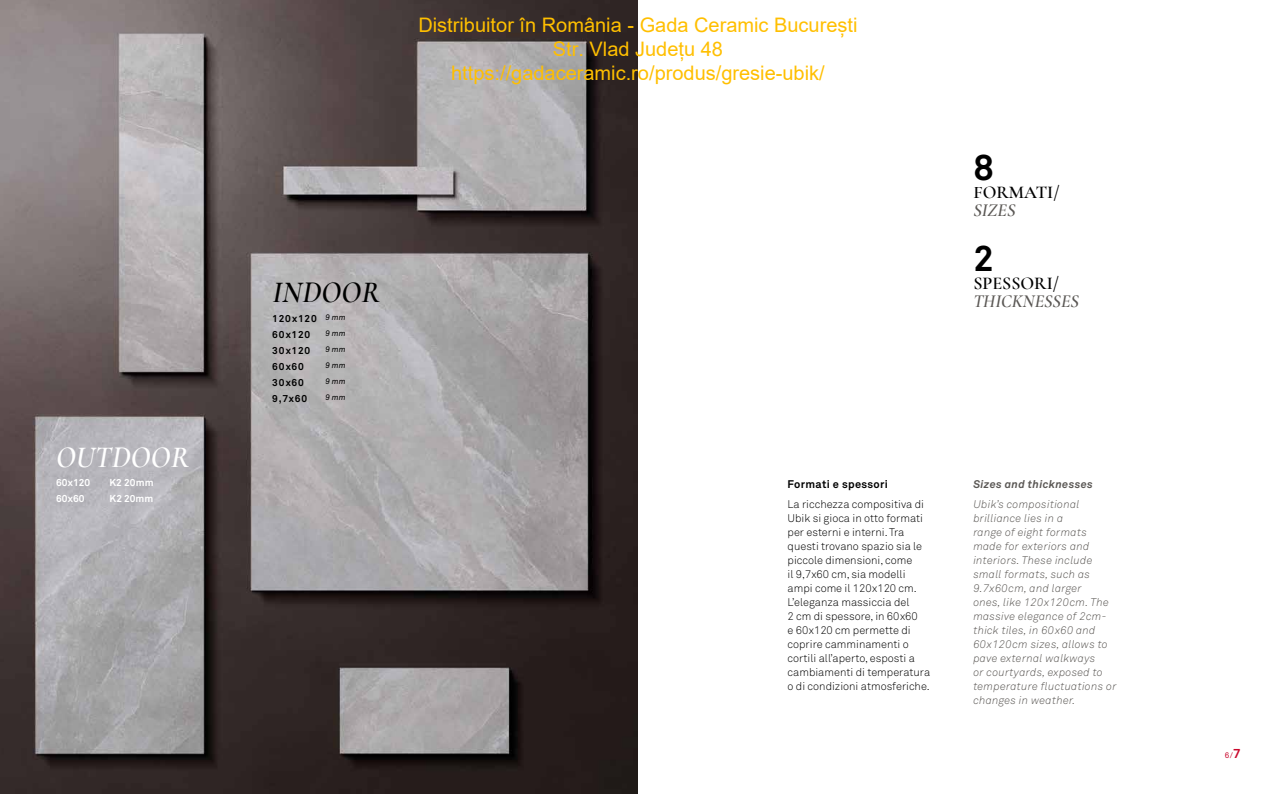
<style>
.page{position:relative;width:1276px;height:794px;background:#fff}
.page>*{position:absolute;margin:0;border:0;box-sizing:border-box;transform-origin:0 0}
.t1{font:700 36px "Akkurat Std";color:#000}
.t2{font:italic 600 30px "Cormorant Garamond";letter-spacing:.01em;color:#fff}
.t3{font:italic 600 30px "Cormorant Garamond";letter-spacing:.01em;color:#000}
.t4{font:20px/24px "Arial";color:#ffbf00;text-align:center}
.t5{font:600 18px "Cormorant Garamond";color:#000}
.t6{font:italic 600 18px "Cormorant Garamond";color:#5a5754}
.t7{font:300 11px/14px "Akkurat Std";color:#000}
.t8{font:italic 300 11px/14px "Akkurat Std";letter-spacing:.025em;color:#5a5754}
.t9{font:italic 700 11px "Akkurat Std";letter-spacing:.03em;color:#5a5754}
.t10{font:700 11px "Akkurat Std";letter-spacing:.03em;color:#000}
.t11{font:700 10px/16px "Akkurat Std";letter-spacing:.08em;color:#000}
.t12{font:700 10px/16px "Akkurat Std";color:#fff}
.t13{font:italic 8px/16px "Akkurat Std";color:#000;text-align:justify}
.t14{font:8px "Akkurat Std";color:#ca082c}
.s1{font-weight:700;font-size:13px}
</style>
<div class="page">
<img style="left:0;top:0;width:638px;height:794px">
<h2 class="t2" style="left:56px;top:439px;width:135px">OUTDOOR</h2>
<p class="t12" style="left:56px;top:475px;width:36px">60x120<br>60x60</p>
<p class="t12" style="left:109px;top:475px;width:46px">K2 20mm<br>K2 20mm</p>
<h3 class="t4" style="left:418px;top:13px;width:441px">Distribuitor în România - Gada Ceramic București<br>Str. Vlad Județu 48 https://gadaceramic.ro/produs/gresie-ubik/</h3>
<h1 class="t1" style="left:973px;top:145px;width:22px">8</h1>
<h3 class="t5" style="left:973px;top:181px;width:88px">FORMATI/</h3>
<h3 class="t6" style="left:973px;top:199px;width:44px">SIZES</h3>
<h1 class="t1" style="left:973px;top:236px;width:22px">2</h1>
<h3 class="t5" style="left:973px;top:272px;width:87px">SPESSORI/</h3>
<h2 class="t3" style="left:272px;top:275px;width:109px">INDOOR</h2>
<h3 class="t6" style="left:973px;top:290px;width:107px">THICKNESSES</h3>
<p class="t11" style="left:272px;top:310px;width:46px">120x120<br>60x120<br>30x120<br>60x60<br>30x60<br>9,7x60</p>
<p class="t13" style="left:325px;top:309px;width:22px">9 mm 9 mm 9 mm 9 mm 9 mm 9 mm</p>
<p class="t10" style="left:787px;top:477px;width:102px">Formati e spessori</p>
<p class="t7" style="left:787px;top:497px;width:144px">La ricchezza compositiva di<br>Ubik si gioca in otto formati per esterni e interni. Tra questi trovano spazio sia le piccole dimensioni, come<br>il 9,7x60 cm, sia modelli ampi come il 120x120 cm.<br>L’eleganza massiccia del<br>2 cm di spessore, in 60x60<br>e 60x120 cm permette di coprire camminamenti o cortili all’aperto, esposti a cambiamenti di temperatura o di condizioni atmosferiche.</p>
<p class="t9" style="left:973px;top:477px;width:121px">Sizes and thicknesses</p>
<p class="t8" style="left:973px;top:497px;width:145px">Ubik’s compositional brilliance lies in a<br>range of eight formats made for exteriors and interiors. These include small formats, such as<br>9.7x60cm, and larger<br>ones, like 120x120cm. The massive elegance of 2cm&shy;thick tiles, in 60x60 and<br>60x120cm sizes, allows to pave external walkways<br>or courtyards, exposed to temperature fluctuations or changes in weather.</p>
<p class="t14" style="left:1225px;top:750px;width:17px">6/<span class="s1">7</span></p>
</div>
